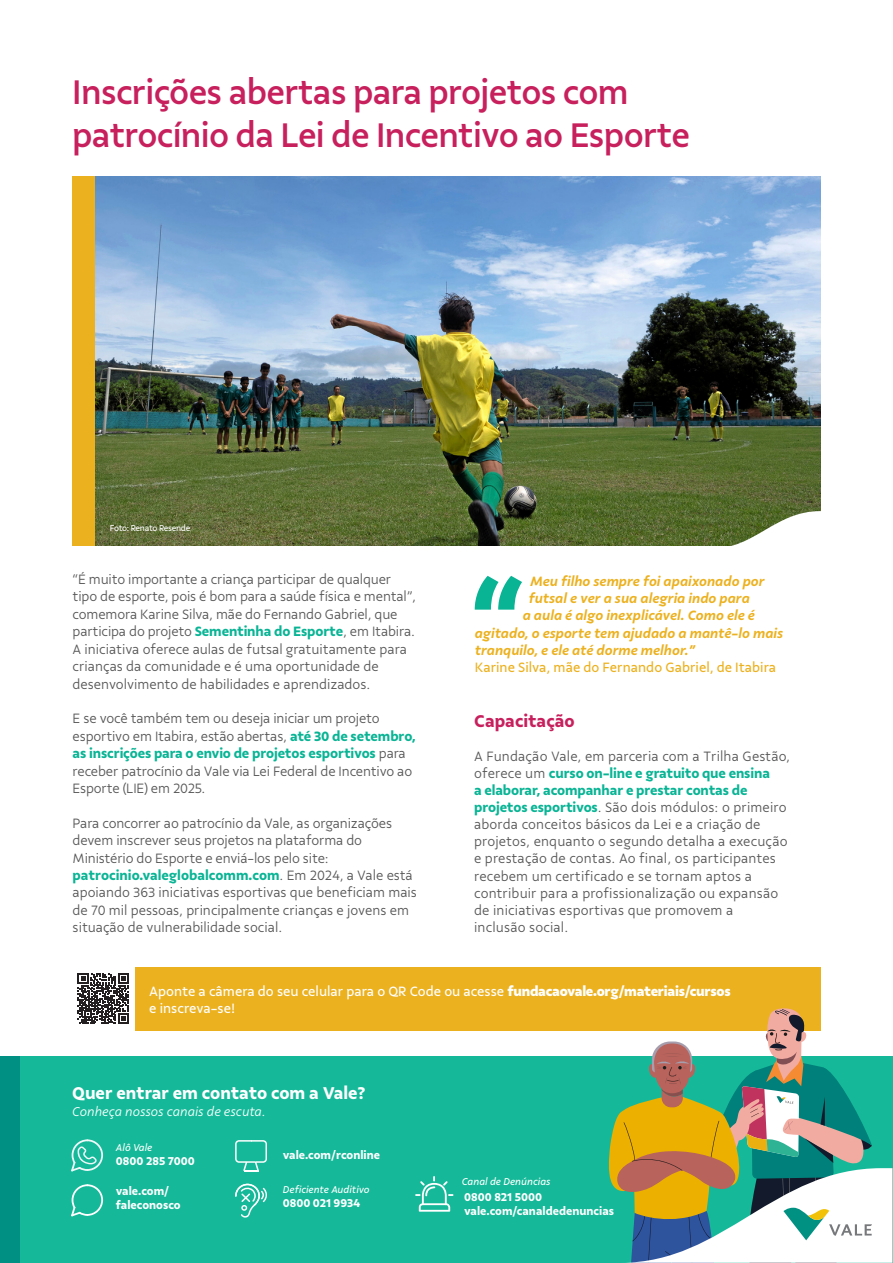
<style>
.page{position:relative;width:893px;height:1263px;background:#fff}
.page>*{position:absolute;margin:0;border:0;box-sizing:border-box;transform-origin:0 0}
.t1{font:500 36px/43.2px "Vale Sans";letter-spacing:-.02em;color:#c7205c}
.t2{font:700 18px "Vale Sans";color:#fff}
.t3{font:700 18px "Vale Sans";color:#c7205c}
.t4{font:300 14.25px/17.4px "Vale Sans";color:#555}
.t5{font:italic 600 14.25px "Vale Sans";color:#ecb11f}
.t6{font:14.25px/17.1px "Vale Sans";color:#fff}
.t7{font:14.25px "Vale Sans";color:#ecb11f}
.t8{font:italic 300 13.5px "Vale Sans";color:#fff}
.t9{font:700 12px/14.4px "Vale Sans";color:#fff}
.t10{font:italic 10.5px "Vale Sans";color:#fff}
.t11{font:9px "Vale Sans";letter-spacing:-.035em;color:#fff}
.s1{font-weight:700;color:#09b495}
.s2{font-weight:800}
</style>
<div class="page">
<div style="left:135px;top:967px;width:686px;height:63px;background:#ecb11f"></div>
<svg style="left:78px;top:973px;width:51px;height:51px"></svg>
<img style="left:95px;top:176px;width:725px;height:370px">
<svg style="left:712px;top:511px;width:109px;height:35px"></svg>
<svg style="left:475px;top:576px;width:47px;height:34px"></svg>
<div style="left:73px;top:176px;width:22px;height:370px;background:#ecb11f"></div>
<div style="left:0;top:1056px;width:893px;height:207px;background:#15b999"></div>
<svg style="left:71px;top:1184px;width:32px;height:32px"></svg>
<svg style="left:235px;top:1140px;width:32px;height:31px"></svg>
<svg style="left:71px;top:1139px;width:32px;height:32px"></svg>
<svg style="left:235px;top:1184px;width:32px;height:33px"></svg>
<svg style="left:415px;top:1176px;width:38px;height:36px"></svg>
<div style="left:0;top:1056px;width:20px;height:207px;background:#008f83"></div>
<svg style="left:604px;top:1008px;width:288px;height:255px"></svg>
<p class="t1" style="left:72px;top:70px;width:619px">Inscrições abertas para projetos com patrocínio da Lei de Incentivo ao Esporte</p>
<p class="t11" style="left:110px;top:523px;width:82px">Foto: Renato Resende</p>
<p class="t4" style="left:73px;top:570px;width:345px">“É muito importante a criança participar de qualquer tipo de esporte, pois é bom para a saúde física e mental”, comemora Karine Silva, mãe do Fernando Gabriel, que participa do projeto <span class="s1">Sementinha do Esporte</span>, em Itabira.<br>A iniciativa oferece aulas de futsal gratuitamente para crianças da comunidade e é uma oportunidade de desenvolvimento de habilidades e aprendizados.</p>
<p class="t4" style="left:73px;top:710px;width:345px">E se você também tem ou deseja iniciar um projeto esportivo em Itabira, estão abertas, <span class="s1">até 30 de setembro, as inscrições para o envio de projetos esportivos</span> para receber patrocínio da Vale via Lei Federal de Incentivo ao Esporte (LIE) em 2025.</p>
<p class="t4" style="left:73px;top:814px;width:346px">Para concorrer ao patrocínio da Vale, as organizações devem inscrever seus projetos na plataforma do Ministério do Esporte e enviá-los pelo site: <span class="s1">patrocinio.valeglobalcomm.com</span>. Em 2024, a Vale está apoiando 363 iniciativas esportivas que beneficiam mais de 70 mil pessoas, principalmente crianças e jovens em situação de vulnerabilidade social.</p>
<p class="t5" style="left:530px;top:573px;width:236px">Meu filho sempre foi apaixonado por</p>
<p class="t5" style="left:529px;top:590px;width:223px">futsal e ver a sua alegria indo para</p>
<p class="t5" style="left:523px;top:607px;width:234px">a aula é algo inexplicável. Como ele é</p>
<p class="t5" style="left:475px;top:624px;width:310px">agitado, o esporte tem ajudado a mantê-lo mais</p>
<p class="t5" style="left:475px;top:641px;width:222px">tranquilo, e ele até dorme melhor.”</p>
<p class="t7" style="left:475px;top:658px;width:303px">Karine Silva, mãe do Fernando Gabriel, de Itabira</p>
<p class="t3" style="left:474px;top:710px;width:102px">Capacitação</p>
<p class="t4" style="left:474px;top:747px;width:317px">A Fundação Vale, em parceria com a Trilha Gestão, oferece um <span class="s1">curso on-line e gratuito que ensina<br>a elaborar, acompanhar e prestar contas de projetos esportivos</span>. São dois módulos: o primeiro aborda conceitos básicos da Lei e a criação de projetos, enquanto o segundo detalha a execução e prestação de contas. Ao final, os participantes recebem um certificado e se tornam aptos a contribuir para a profissionalização ou expansão de iniciativas esportivas que promovem a<br>inclusão social.</p>
<p class="t6" style="left:149px;top:982px;width:583px">Aponte a câmera do seu celular para o QR Code ou acesse <span class="s2">fundacaovale.org/materiais/cursos </span>e inscreva-se!</p>
<p class="t2" style="left:72px;top:1082px;width:295px">Quer entrar em contato com a Vale?</p>
<p class="t8" style="left:72px;top:1103px;width:195px">Conheça nossos canais de escuta.</p>
<p class="t10" style="left:116px;top:1141px;width:38px">Alô Vale</p>
<p class="t9" style="left:116px;top:1153px;width:80px">0800 285 7000</p>
<p class="t9" style="left:116px;top:1183px;width:66px">vale.com/ faleconosco</p>
<p class="t9" style="left:283px;top:1148px;width:99px">vale.com/rconline</p>
<p class="t10" style="left:283px;top:1183px;width:88px">Deficiente Auditivo</p>
<p class="t9" style="left:283px;top:1196px;width:79px">0800 021 9934</p>
<p class="t10" style="left:462px;top:1175px;width:90px">Canal de Denúncias</p>
<p class="t9" style="left:464px;top:1189px;width:79px">0800 821 5000</p>
<p class="t9" style="left:464px;top:1204px;width:151px">vale.com/canaldedenuncias</p>
</div>
